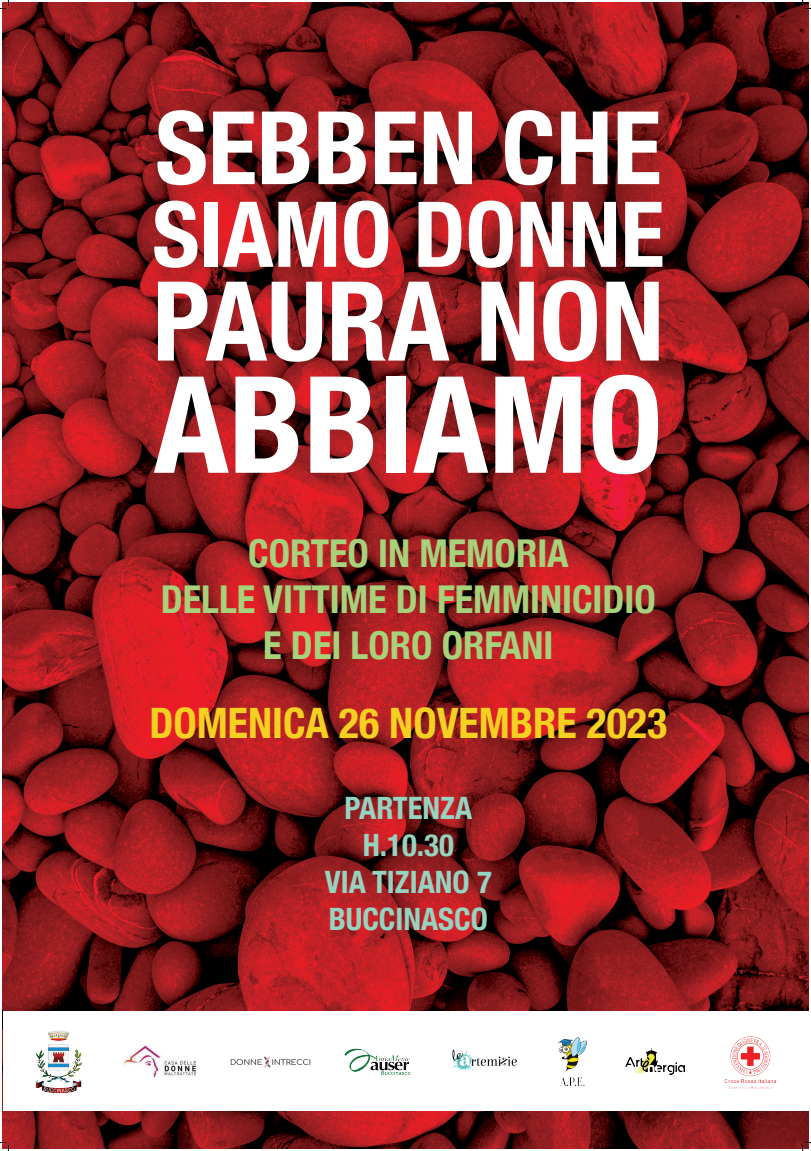
<style>
.page{position:relative;width:811px;height:1151px;background:#fff}
.page>*{position:absolute;margin:0;border:0;box-sizing:border-box;transform-origin:0 0}
.t1{font:700 condensed 134.64px "Helvetica Neue";color:#fff}
.t2{font:700 condensed 110.44px "Helvetica Neue";color:#fff}
.t3{font:700 condensed 101.56px "Helvetica Neue";color:#fff}
.t4{font:700 condensed 90.92px "Helvetica Neue";color:#fff}
.t5{font:700 condensed 41.92px "Helvetica Neue";color:#f4d021}
.t6{font:700 condensed 38.4px "Helvetica Neue";color:#a7d27b}
.t7{font:700 condensed 30.8px "Helvetica Neue";color:#96d3c0}
</style>
<div class="page">
<img style="left:3px;top:3px;width:805px;height:1145px">
<div style="left:3px;top:1011px;width:805px;height:100px;background:#fff"></div>
<img style="left:36px;top:1030px;width:46px;height:63px">
<img style="left:724px;top:1036px;width:52px;height:53px">
<img style="left:625px;top:1048px;width:60px;height:27px">
<img style="left:558px;top:1038px;width:28px;height:47px">
<img style="left:452px;top:1049px;width:65px;height:22px">
<img style="left:344px;top:1048px;width:67px;height:27px">
<img style="left:231px;top:1056px;width:80px;height:11px">
<img style="left:124px;top:1045px;width:72px;height:32px">
<svg style="left:0;top:0;width:9px;height:9px"></svg>
<svg style="left:0;top:1142px;width:9px;height:9px"></svg>
<svg style="left:802px;top:0;width:8px;height:9px"></svg>
<svg style="left:802px;top:1142px;width:8px;height:9px"></svg>
<p class="t3" style="left:155px;top:64px;width:507px">SEBBEN CHE</p>
<p class="t4" style="left:152px;top:159px;width:513px">SIAMO DONNE</p>
<p class="t2" style="left:152px;top:229px;width:513px">PAURA NON</p>
<p class="t1" style="left:154px;top:313px;width:510px">ABBIAMO</p>
<p class="t6" style="left:248px;top:521px;width:322px">CORTEO IN MEMORIA</p>
<p class="t6" style="left:161px;top:567px;width:496px">DELLE VITTIME DI FEMMINICIDIO</p>
<p class="t6" style="left:263px;top:613px;width:291px">E DEI LORO ORFANI</p>
<p class="t5" style="left:149px;top:688px;width:519px">DOMENICA 26 NOVEMBRE 2023</p>
<p class="t7" style="left:344px;top:782px;width:129px">PARTENZA</p>
<p class="t7" style="left:363px;top:819px;width:93px">H.10.30</p>
<p class="t7" style="left:325px;top:856px;width:168px">VIA TIZIANO 7</p>
<p class="t7" style="left:328px;top:893px;width:161px">BUCCINASCO</p>
</div>
